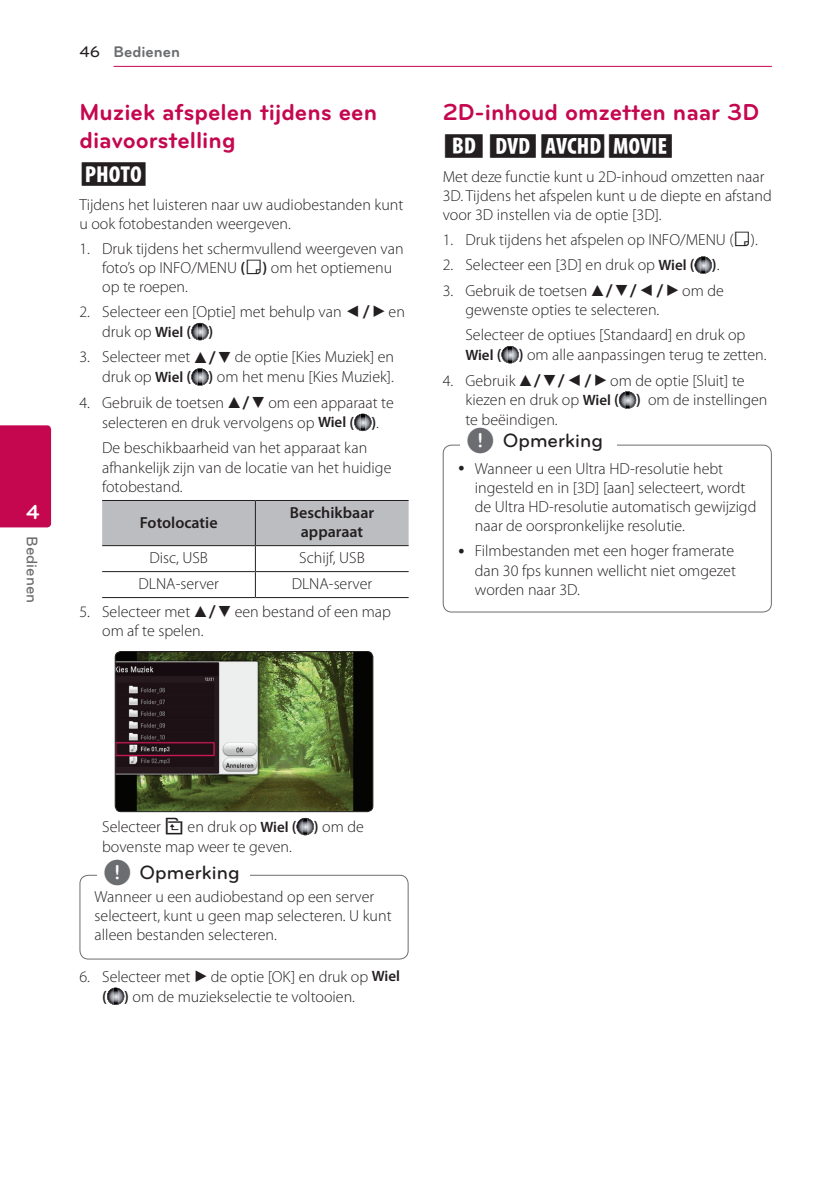
<style>
.page{position:relative;width:840px;height:1191px;background:#fff}
.page>*{position:absolute;margin:0;border:0;box-sizing:border-box;transform-origin:0 0}
.t1{font:700 24px/28px "Bryant LG";color:#c50750}
.t2{font:24px "UPSYS Common";color:#231f20}
.t3{font:700 21px "Bryant LG";color:#fff}
.t4{font:500 20px "Bryant LG";color:#231f20}
.t5{font:300 16px/19.2px "Myriad Pro";color:#231f20}
.t6{font:600 16px/19.2px "Myriad Pro";color:#231f20;text-align:center}
.t7{font:700 16px "Bryant LG";color:#6c6d70}
.t8{font:500 16px "Bryant LG";color:#6c6d70}
.s1{font-weight:500;color:#231f20}
.s2{font-weight:600}
.s3{font-family:"UPSYS Common";font-weight:400}
.s4{font-weight:600;font-size:15px}
.s5{font-family:"UPSYS Common";font-weight:400;font-size:30px;color:#6c6d70}
</style>
<div class="page">
<hr style="left:113px;top:66px;width:658px;height:1px;background:#c50750">
<div style="left:0;top:425px;width:51px;height:102px;background:#c50750"></div>
<svg style="left:191px;top:323px;width:17px;height:17px"></svg>
<svg style="left:191px;top:368px;width:17px;height:17px"></svg>
<svg style="left:354px;top:414px;width:17px;height:17px"></svg>
<svg style="left:102px;top:501px;width:306px;height:96px"></svg>
<hr style="left:102px;top:500px;width:153px;height:1px;background:#231f20">
<hr style="left:255px;top:500px;width:153px;height:1px;background:#231f20">
<hr style="left:102px;top:597px;width:153px;height:1px;background:#231f20">
<hr style="left:255px;top:597px;width:153px;height:1px;background:#231f20">
<img style="left:115px;top:651px;width:257px;height:160px">
<div style="left:115px;top:651px;width:258px;height:161px;border:1px solid #231f20;border-radius:6px"></div>
<svg style="left:296px;top:818px;width:18px;height:17px"></svg>
<div style="left:79px;top:874px;width:329px;height:85px;border:1px solid #6c6d70;border-radius:9px"></div>
<div style="left:97px;top:869px;width:152px;height:19px;background:#fff"></div>
<svg style="left:107px;top:987px;width:17px;height:18px"></svg>
<svg style="left:694px;top:256px;width:17px;height:18px"></svg>
<svg style="left:501px;top:346px;width:17px;height:17px"></svg>
<svg style="left:618px;top:391px;width:17px;height:18px"></svg>
<div style="left:442px;top:444px;width:329px;height:168px;border:1px solid #6c6d70;border-radius:9px"></div>
<div style="left:460px;top:437px;width:157px;height:19px;background:#fff"></div>
<h2 class="t3" style="left:26px;top:499px;width:15px">4</h2>
<p class="t8" style="left:42px;top:536px;width:69px;rotate:90deg">Bedienen</p>
<p class="t7" style="left:79px;top:42px;width:102px"><span class="s1">46</span> Bedienen</p>
<h1 class="t1" style="left:79px;top:98px;width:299px">Muziek afspelen tijdens een diavoorstelling</h1>
<h1 class="t2" style="left:79px;top:160px;width:70px">I</h1>
<p class="t5" style="left:79px;top:195px;width:325px">Tijdens het luisteren naar uw audiobestanden kunt u ook fotobestanden weergeven.</p>
<p class="t5" style="left:102px;top:239px;width:303px;text-indent:-23px">1. Druk tijdens het schermvullend weergeven van foto’s op INFO/MENU <span class="s2">(</span><span class="s3">M</span><span class="s2">)</span> om het optiemenu op te roepen.</p>
<p class="t5" style="left:102px;top:302px;width:304px;line-height:19.8px;text-indent:-23px">2. Selecteer een [Optie] met behulp van <span class="s3">A/D</span> en druk op <span class="s4">Wiel</span> <span class="s2">( )</span></p>
<p class="t5" style="left:79px;top:347px;width:316px;line-height:19.8px;text-align:right">3. Selecteer met <span class="s3">W/S</span> de optie [Kies Muziek] en druk op <span class="s4">Wiel</span> <span class="s2">( )</span> om het menu [Kies Muziek].</p>
<p class="t5" style="left:79px;top:392px;width:315px;line-height:19.8px;text-align:center">4. Gebruik de toetsen <span class="s3">W/S</span> om een apparaat te selecteren en druk vervolgens op <span class="s4">Wiel</span> <span class="s2">( )</span>.</p>
<p class="t5" style="left:102px;top:438px;width:290px">De beschikbaarheid van het apparaat kan afhankelijk zijn van de locatie van het huidige fotobestand.</p>
<p class="t6" style="left:140px;top:512px;width:79px">Fotolocatie</p>
<p class="t6" style="left:289px;top:503px;width:86px">Beschikbaar apparaat</p>
<p class="t5" style="left:149px;top:548px;width:60px">Disc, USB</p>
<p class="t5" style="left:299px;top:548px;width:67px">Schijf, USB</p>
<p class="t5" style="left:138px;top:574px;width:82px">DLNA-server</p>
<p class="t5" style="left:291px;top:574px;width:82px">DLNA-server</p>
<p class="t5" style="left:102px;top:602px;width:290px;text-indent:-23px">5. Selecteer met <span class="s3">W/S</span> een bestand of een map om af te spelen.</p>
<h1 class="t1" style="left:442px;top:98px;width:318px">2D-inhoud omzetten naar 3D</h1>
<h1 class="t2" style="left:442px;top:132px;width:234px">EROY</h1>
<p class="t5" style="left:442px;top:167px;width:330px">Met deze functie kunt u 2D-inhoud omzetten naar<br>3D. Tijdens het afspelen kunt u de diepte en afstand voor 3D instellen via de optie [3D].</p>
<p class="t5" style="left:442px;top:230px;width:316px">1. Druk tijdens het afspelen op INFO/MENU (<span class="s3">M</span>).</p>
<p class="t5" style="left:442px;top:255px;width:278px">2. Selecteer een [3D] en druk op <span class="s4">Wiel</span> <span class="s2">( )</span>.</p>
<p class="t5" style="left:465px;top:281px;width:260px;text-indent:-23px">3. Gebruik de toetsen <span class="s3">W/S/A/D</span> om de gewenste opties te selecteren.</p>
<p class="t5" style="left:465px;top:325px;width:302px;line-height:19.8px">Selecteer de optiues [Standaard] en druk op<br><span class="s4">Wiel</span> <span class="s2">( )</span> om alle aanpassingen terug te zetten.</p>
<p class="t5" style="left:465px;top:370px;width:303px;line-height:19.8px;text-indent:-23px">4. Gebruik <span class="s3">W/S/A/D</span> om de optie [Sluit] te kiezen en druk op <span class="s4">Wiel</span> <span class="s2">( )</span> om de instellingen te beëindigen.</p>
<p class="t5" style="left:474px;top:459px;width:283px">Wanneer u een Ultra HD-resolutie hebt ingesteld en in [3D] [aan] selecteert, wordt de Ultra HD-resolutie automatisch gewijzigd naar de oorspronkelijke resolutie.</p>
<p class="t5" style="left:474px;top:541px;width:262px;text-align:justify">Filmbestanden met een hoger framerate dan 30 fps kunnen wellicht niet omgezet worden naar 3D.</p>
<p class="t4" style="left:466px;top:428px;width:138px"><span class="s5">,</span> Opmerking</p>
<p class="t5" style="left:102px;top:816px;width:263px;line-height:19.8px">Selecteer <span class="s3">G</span> en druk op <span class="s4">Wiel</span> <span class="s2">( )</span> om de bovenste map weer te geven.</p>
<p class="t5" style="left:95px;top:887px;width:298px">Wanneer u een audiobestand op een server selecteert, kunt u geen map selecteren. U kunt alleen bestanden selecteren.</p>
<p class="t4" style="left:103px;top:860px;width:138px"><span class="s5">,</span> Opmerking</p>
<p class="t5" style="left:102px;top:966px;width:299px;line-height:19.8px;text-indent:-23px">6. Selecteer met <span class="s3">D</span> de optie [OK] en druk op <span class="s4">Wiel </span><span class="s2">( )</span> om de muziekselectie te voltooien.</p>
</div>
